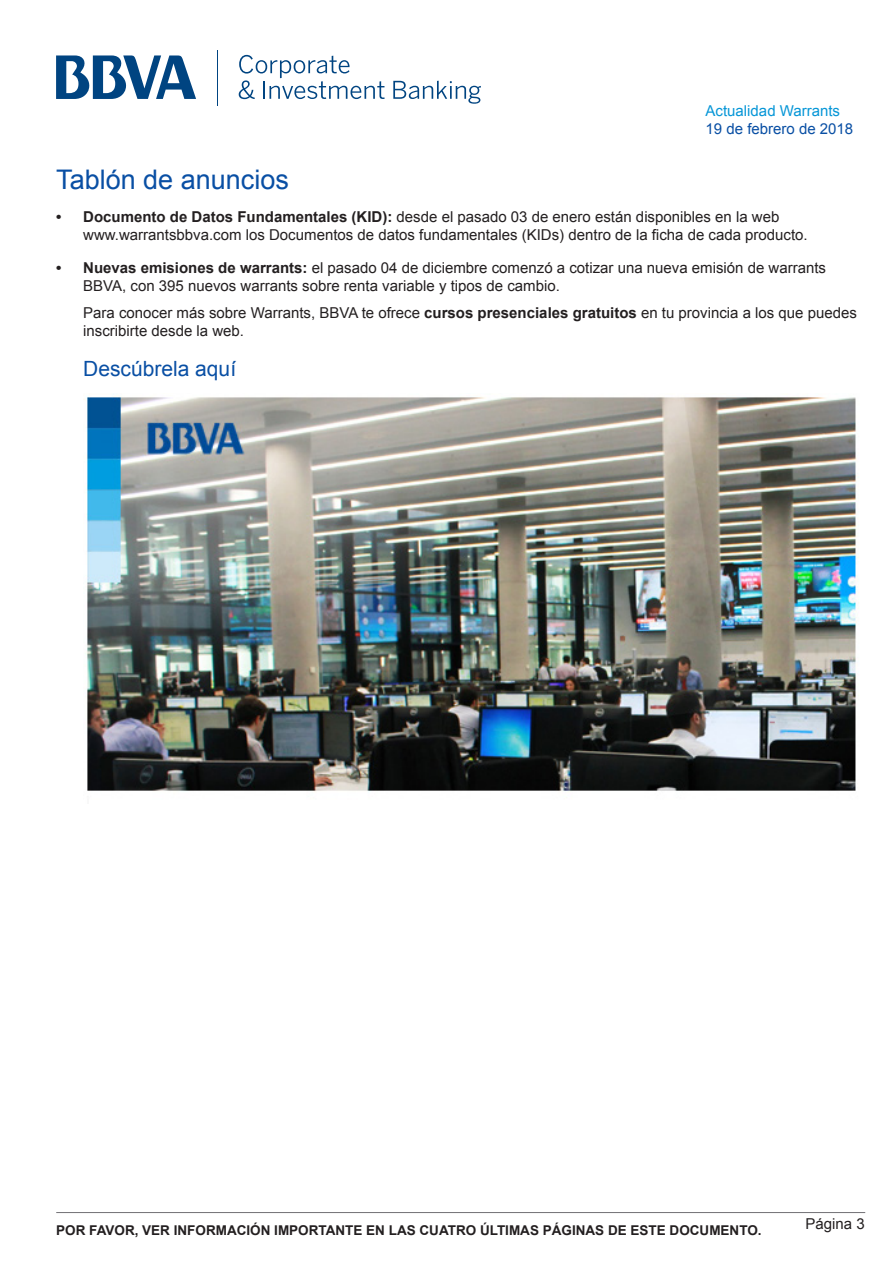
<style>
.page{position:relative;width:893px;height:1263px;background:#fff}
.page>*{position:absolute;margin:0;border:0;box-sizing:border-box;transform-origin:0 0}
.Nivel_2{font:27px "Arial";color:#094fa4}
.Nivel_2-2{font:21px "Arial";color:#094fa4}
.Texto_Sangria{font:15px/18px "Arial";color:#231f20}
.t1{font:15px "Arial";color:#0696d7}
.t2{font:15px "Arial";color:#094fa4}
.t3{font:700 13.5px "Arial";color:#231f20}
.s1{font-weight:700}
</style>
<div class="page">
<hr style="left:56px;top:1212px;width:809px;height:1px;background:#717074">
<hr style="left:217px;top:50px;width:1px;height:56px;background:#004481">
<svg style="left:56px;top:55px;width:140px;height:44px"></svg>
<svg style="left:239px;top:55px;width:146px;height:44px"></svg>
<svg style="left:393px;top:81px;width:88px;height:23px"></svg>
<img style="left:84px;top:395px;width:775px;height:396px">
<p class="t1" style="left:706px;top:101px;width:136px">Actualidad Warrants</p>
<p class="t2" style="left:706px;top:119px;width:149px">19 de febrero de 2018</p>
<p class="Nivel_2" style="left:56px;top:162px;width:234px">Tablón de anuncios</p>
<p class="Texto_Sangria" style="left:83px;top:208px;width:726px;text-indent:-27px"><span class="s1">• Documento de Datos Fundamentales (KID):</span> desde el pasado 03 de enero están disponibles en la web www.warrantsbbva.com los Documentos de datos fundamentales (KIDs) dentro de la ficha de cada producto.</p>
<p class="Texto_Sangria" style="left:83px;top:259px;width:744px;text-indent:-27px"><span class="s1">• Nuevas emisiones de warrants:</span> el pasado 04 de diciembre comenzó a cotizar una nueva emisión de warrants<br>BBVA, con 395 nuevos warrants sobre renta variable y tipos de cambio.</p>
<p class="Texto_Sangria" style="left:83px;top:304px;width:775px">Para conocer más sobre Warrants, BBVA te ofrece <span class="s1">cursos presenciales gratuitos</span> en tu provincia a los que puedes inscribirte desde la web.</p>
<p class="Nivel_2-2" style="left:83px;top:355px;width:154px">Descúbrela aquí</p>
<p class="t3" style="left:56px;top:1221px;width:707px">POR FAVOR, VER INFORMACIÓN IMPORTANTE EN LAS CUATRO ÚLTIMAS PÁGINAS DE ESTE DOCUMENTO.</p>
<p class="Texto_Sangria" style="left:806px;top:1215px;width:61px">Página 3</p>
</div>
